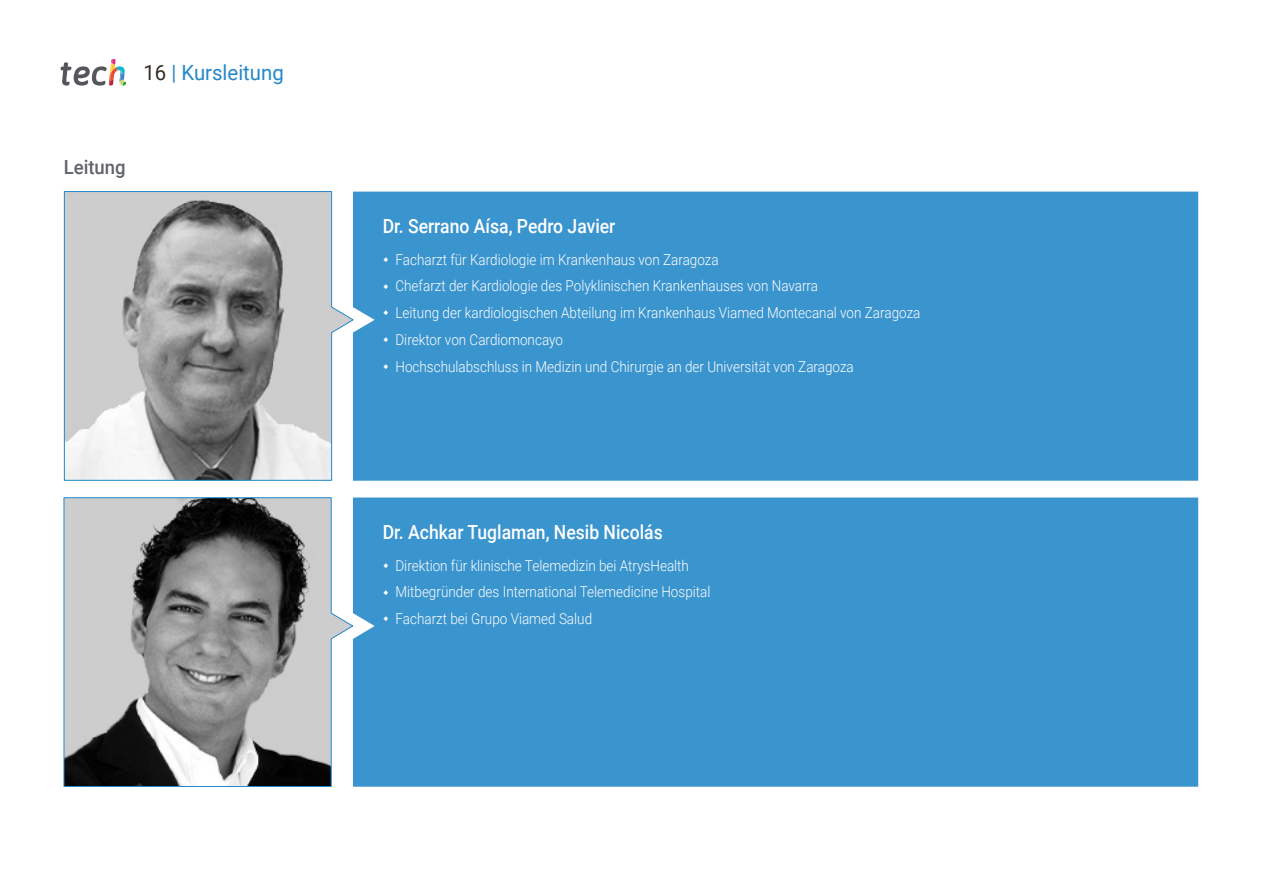
<style>
.page{position:relative;width:1263px;height:893px;background:#fff}
.page>*{position:absolute;margin:0;border:0;box-sizing:border-box;transform-origin:0 0}
.t1{font:21px "Roboto";color:#2488c9}
.t2{font:500 19.5px "Roboto";color:#fff;scale:.9 1}
.t3{font:500 19.5px "Roboto";color:#61646a;scale:.95 1}
.t4{font:300 15px/26.7px "Roboto";color:#fff;scale:.9 1}
.s1{color:#312e20}
</style>
<div class="page">
<svg style="left:61px;top:59px;width:65px;height:27px"></svg>
<div style="left:354px;top:192px;width:844px;height:289px;background:#3a94ce"></div>
<div style="left:353px;top:497px;width:845px;height:290px;background:#3a94ce"></div>
<svg style="left:64px;top:191px;width:290px;height:290px;background:#b3b5b6"></svg>
<svg style="left:64px;top:497px;width:289px;height:290px;background:#969898"></svg>
<svg style="left:384px;top:257px;width:4px;height:5px"></svg>
<svg style="left:384px;top:284px;width:4px;height:5px"></svg>
<svg style="left:384px;top:310px;width:4px;height:5px"></svg>
<svg style="left:384px;top:337px;width:4px;height:5px"></svg>
<svg style="left:384px;top:364px;width:4px;height:5px"></svg>
<svg style="left:384px;top:563px;width:4px;height:5px"></svg>
<svg style="left:384px;top:590px;width:4px;height:5px"></svg>
<svg style="left:384px;top:616px;width:4px;height:5px"></svg>
<h1 class="t1" style="left:144px;top:57px;width:142px"><span class="s1">16</span> | Kursleitung</h1>
<h2 class="t3" style="left:64px;top:154px;width:67px">Leitung</h2>
<h2 class="t2" style="left:383px;top:212px;width:260px">Dr. Serrano Aísa, Pedro Javier</h2>
<p class="t4" style="left:395px;top:245px;width:585px">Facharzt für Kardiologie im Krankenhaus von Zaragoza<br>Chefarzt der Kardiologie des Polyklinischen Krankenhauses von Navarra<br>Leitung der kardiologischen Abteilung im Krankenhaus Viamed Montecanal von Zaragoza Direktor von Cardiomoncayo<br>Hochschulabschluss in Medizin und Chirurgie an der Universität von Zaragoza</p>
<h2 class="t2" style="left:383px;top:518px;width:313px">Dr. Achkar Tuglaman, Nesib Nicolás</h2>
<p class="t4" style="left:395px;top:551px;width:351px">Direktion für klinische Telemedizin bei AtrysHealth<br>Mitbegründer des International Telemedicine Hospital<br>Facharzt bei Grupo Viamed Salud</p>
</div>
